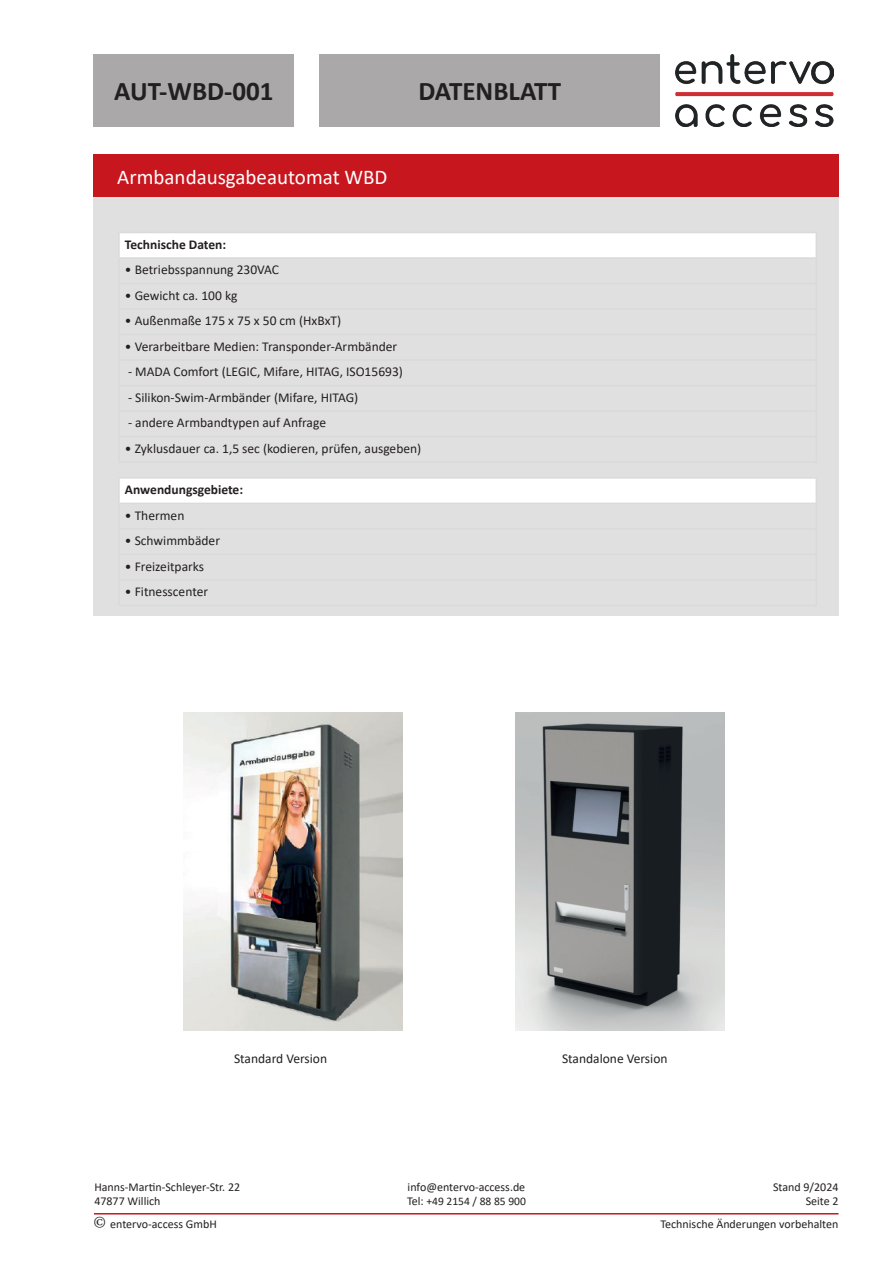
<style>
.page{position:relative;width:893px;height:1263px;background:#fff}
.page>*{position:absolute;margin:0;border:0;box-sizing:border-box;transform-origin:0 0}
.t1{font:700 27px "Calibri";color:#231f20}
.t2{font:21px "Calibri";color:#fff}
.t3{font:13.5px "Calibri";color:#231f20}
.t4{font:700 13.5px "Calibri";color:#231f20}
.t5{font:12px/14.4px "Calibri";color:#231f20}
.t6{font:11.55px "Calibri";color:#231f20}
.s1{font-size:12px}
.s2{font-family:"Minion Pro";font-size:18px}
</style>
<div class="page">
<div style="left:94px;top:54px;width:200px;height:72px;background:#aba8a9"></div>
<div style="left:320px;top:54px;width:340px;height:72px;background:#aba8a9"></div>
<div style="left:94px;top:155px;width:745px;height:42px;background:#c8161e"></div>
<hr style="left:94px;top:1213px;width:744px;height:1px;background:#c8161e">
<img style="left:675px;top:54px;width:159px;height:72px">
<div style="left:94px;top:197px;width:745px;height:936px;background:#e1e0e1"></div>
<div style="left:93px;top:617px;width:745px;height:562px;background:#fff"></div>
<img style="left:184px;top:712px;width:218px;height:318px">
<div style="left:119px;top:232px;width:697px;height:26px;background:#fff"></div>
<hr style="left:118px;top:232px;width:699px;height:1px;background:#dbdada">
<hr style="left:118px;top:233px;width:2px;height:24px;background:#dbdada">
<hr style="left:118px;top:259px;width:2px;height:24px;background:#dbdada">
<hr style="left:118px;top:284px;width:2px;height:24px;background:#dbdada">
<hr style="left:118px;top:310px;width:2px;height:24px;background:#dbdada">
<hr style="left:118px;top:335px;width:2px;height:24px;background:#dbdada">
<hr style="left:118px;top:361px;width:2px;height:24px;background:#dbdada">
<hr style="left:118px;top:386px;width:2px;height:24px;background:#dbdada">
<hr style="left:118px;top:412px;width:2px;height:24px;background:#dbdada">
<hr style="left:118px;top:437px;width:2px;height:24px;background:#dbdada">
<hr style="left:118px;top:257px;width:699px;height:2px;background:#dbdada">
<hr style="left:118px;top:283px;width:699px;height:1px;background:#dbdada">
<hr style="left:118px;top:308px;width:699px;height:2px;background:#dbdada">
<hr style="left:118px;top:334px;width:699px;height:1px;background:#dbdada">
<hr style="left:118px;top:359px;width:699px;height:2px;background:#dbdada">
<hr style="left:118px;top:385px;width:699px;height:1px;background:#dbdada">
<hr style="left:118px;top:410px;width:699px;height:2px;background:#dbdada">
<hr style="left:118px;top:436px;width:699px;height:1px;background:#dbdada">
<hr style="left:118px;top:461px;width:699px;height:2px;background:#dbdada">
<div style="left:119px;top:478px;width:697px;height:25px;background:#fff"></div>
<hr style="left:118px;top:477px;width:699px;height:2px;background:#dbdada">
<hr style="left:118px;top:479px;width:2px;height:24px;background:#dbdada">
<hr style="left:118px;top:504px;width:2px;height:24px;background:#dbdada">
<hr style="left:118px;top:530px;width:2px;height:24px;background:#dbdada">
<hr style="left:118px;top:555px;width:2px;height:24px;background:#dbdada">
<hr style="left:118px;top:581px;width:2px;height:24px;background:#dbdada">
<hr style="left:118px;top:503px;width:699px;height:1px;background:#dbdada">
<hr style="left:118px;top:528px;width:699px;height:2px;background:#dbdada">
<hr style="left:118px;top:554px;width:699px;height:1px;background:#dbdada">
<hr style="left:118px;top:579px;width:699px;height:2px;background:#dbdada">
<hr style="left:118px;top:605px;width:699px;height:1px;background:#dbdada">
<img style="left:515px;top:712px;width:210px;height:318px">
<h1 class="t1" style="left:114px;top:72px;width:161px">AUT-WBD-001</h1>
<h1 class="t1" style="left:418px;top:72px;width:144px">DATENBLATT</h1>
<h2 class="t2" style="left:117px;top:162px;width:272px">Armbandausgabeautomat WBD</h2>
<p class="t4" style="left:125px;top:235px;width:103px">Technische Daten:</p>
<p class="t3" style="left:125px;top:260px;width:156px">• Betriebsspannung 230VAC</p>
<p class="t3" style="left:125px;top:286px;width:114px">• Gewicht ca. 100 kg</p>
<p class="t3" style="left:125px;top:311px;width:218px">• Außenmaße 175 x 75 x 50 cm (HxBxT)</p>
<p class="t3" style="left:125px;top:337px;width:274px">• Verarbeitbare Medien: Transponder-Armbänder</p>
<p class="t3" style="left:128px;top:362px;width:276px">- MADA Comfort (LEGIC, Mifare, HITAG, ISO15693)</p>
<p class="t3" style="left:128px;top:388px;width:232px">- Silikon-Swim-Armbänder (Mifare, HITAG)</p>
<p class="t3" style="left:128px;top:413px;width:200px">- andere Armbandtypen auf Anfrage</p>
<p class="t3" style="left:125px;top:439px;width:298px">• Zyklusdauer ca. 1,5 sec (kodieren, prüfen, ausgeben)</p>
<p class="t4" style="left:125px;top:480px;width:120px">Anwendungsgebiete:</p>
<p class="t3" style="left:125px;top:506px;width:61px">• Thermen</p>
<p class="t3" style="left:125px;top:531px;width:97px">• Schwimmbäder</p>
<p class="t3" style="left:125px;top:557px;width:81px">• Freizeitparks</p>
<p class="t3" style="left:125px;top:582px;width:85px">• Fitnesscenter</p>
<p class="t3" style="left:234px;top:1049px;width:95px">Standard Version</p>
<p class="t3" style="left:562px;top:1049px;width:107px">Standalone Version</p>
<p class="t5" style="left:94px;top:1179px;width:147px">Hanns-Martin-Schleyer-Str. 22<br>47877 Willich</p>
<p class="t5" style="left:408px;top:1179px;width:119px">info@entervo-access.de</p>
<p class="t6" style="left:407px;top:1193px;width:120px"><span class="s1">Tel:</span> +49 2154 / 88 85 900</p>
<p class="t5" style="left:773px;top:1179px;width:67px;text-align:right">Stand 9/2024<br>Seite 2</p>
<p class="t5" style="left:94px;top:1217px;width:125px"><span class="s2">©</span> entervo-access GmbH</p>
<p class="t5" style="left:660px;top:1217px;width:179px">Technische Änderungen vorbehalten</p>
</div>
